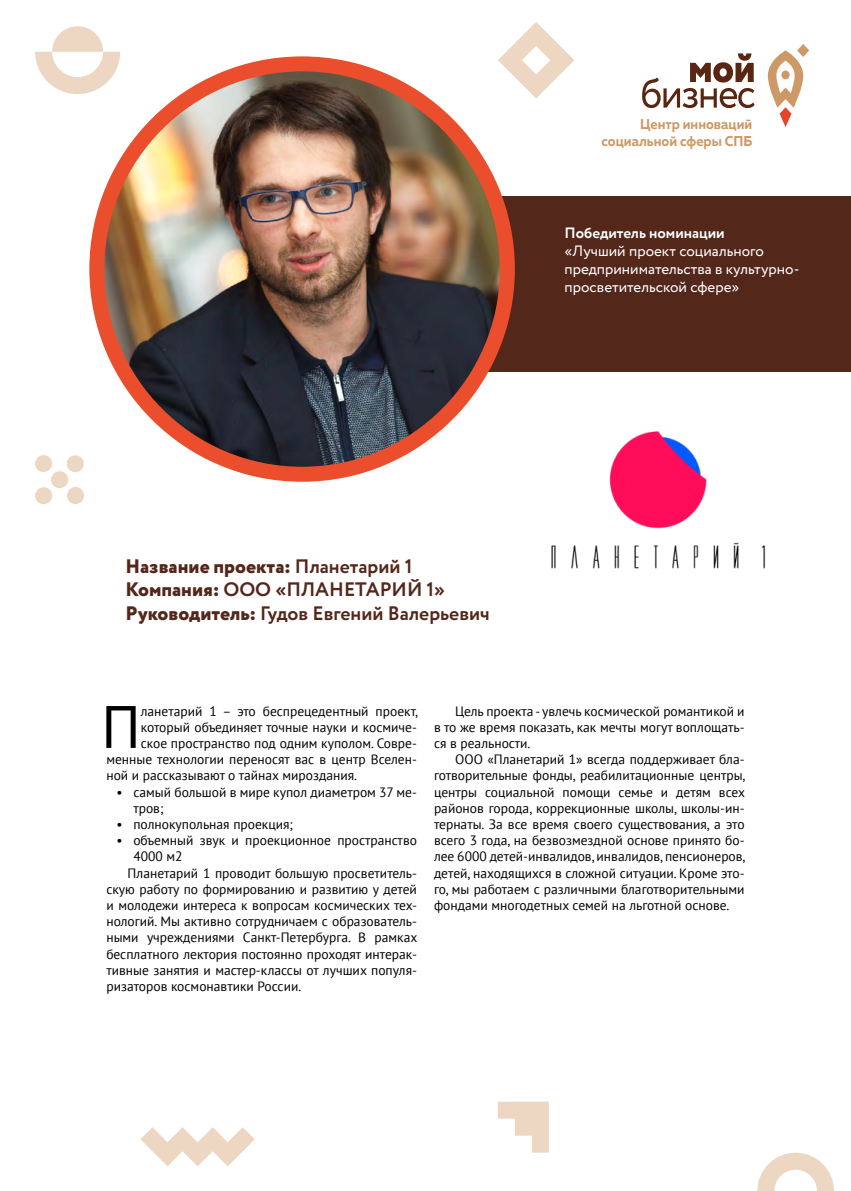
<style>
.page{position:relative;width:851px;height:1191px;background:#fff}
.page>*{position:absolute;margin:0;border:0;box-sizing:border-box;transform-origin:0 0}
.t1{font:59.85px "PT Sans";color:#000}
.t2{font:700 19.5px/23.4px "Circe";color:#53271a}
.t3{font:15px/18px "Circe";color:#fff}
.t4{font:700 15px "Circe";color:#fff}
.t5{font:700 14.25px/17.1px "Muller";color:#cd9966;text-align:right;scale:.93 1}
.t6{font:13.5px/16.2px "PT Sans";color:#000;text-align:justify}
.s1{font-weight:800}
</style>
<div class="page">
<svg style="left:642px;top:53px;width:112px;height:55px"></svg>
<svg style="left:767px;top:44px;width:42px;height:83px"></svg>
<svg style="left:757px;top:1152px;width:76px;height:39px"></svg>
<svg style="left:497px;top:1101px;width:51px;height:51px"></svg>
<div style="left:35px;top:455px;width:17px;height:17px;background:#edd7c2;border-radius:50%"></div>
<div style="left:67px;top:487px;width:17px;height:17px;background:#edd7c2;border-radius:50%"></div>
<div style="left:51px;top:471px;width:17px;height:17px;background:#edd7c2;border-radius:50%"></div>
<div style="left:35px;top:487px;width:17px;height:17px;background:#edd7c2;border-radius:50%"></div>
<div style="left:67px;top:455px;width:17px;height:17px;background:#edd7c2;border-radius:50%"></div>
<svg style="left:498px;top:22px;width:76px;height:76px"></svg>
<svg style="left:35px;top:26px;width:85px;height:68px"></svg>
<div style="left:456px;top:197px;width:394px;height:175px;background:#53271a"></div>
<img style="left:97px;top:67px;width:410px;height:407px">
<div style="left:89px;top:56px;width:425px;height:426px;border:15px solid #ea4e2c;border-radius:50%"></div>
<svg style="left:140px;top:1127px;width:115px;height:39px"></svg>
<img style="left:504px;top:399px;width:262px;height:170px">
<p class="t5" style="left:601px;top:116px;width:164px">Центр инноваций социальной сферы СПБ</p>
<p class="t4" style="left:564px;top:222px;width:162px">Победитель номинации</p>
<p class="t3" style="left:564px;top:242px;width:236px">«Лучший проект социального предпринимательства в культурно&shy;просветительской сфере»</p>
<h2 class="t2" style="left:125px;top:555px;width:366px"><span class="s1">Название проекта:</span> Планетарий 1<br><span class="s1">Компания:</span> ООО «ПЛАНЕТАРИЙ 1»<br><span class="s1">Руководитель:</span> Гудов Евгений Валерьевич</h2>
<h1 class="t1" style="left:101px;top:688px;width:41px">П</h1>
<p class="t6" style="left:141px;top:702px;width:279px">ланетарий 1 – это беспрецедентный проект,</p>
<p class="t6" style="left:141px;top:718px;width:278px">который объединяет точные науки и космиче-</p>
<p class="t6" style="left:141px;top:734px;width:278px">ское пространство под одним куполом. Совре-</p>
<p class="t6" style="left:106px;top:751px;width:312px">менные технологии переносят вас в центр Вселен-</p>
<p class="t6" style="left:106px;top:767px;width:252px">ной и рассказывают о тайнах мироздания.</p>
<p class="t6" style="left:133px;top:783px;width:285px;text-indent:-17px">• самый большой в мире купол диаметром 37 ме&shy;тров;</p>
<p class="t6" style="left:116px;top:815px;width:178px">• полнокупольная проекция;</p>
<p class="t6" style="left:116px;top:832px;width:302px">• объемный звук и проекционное пространство</p>
<p class="t6" style="left:133px;top:848px;width:51px">4000 м2</p>
<p class="t6" style="left:128px;top:864px;width:291px">Планетарий 1 проводит большую просветитель-</p>
<p class="t6" style="left:106px;top:880px;width:312px">скую работу по формированию и развитию у детей</p>
<p class="t6" style="left:106px;top:896px;width:312px">и молодежи интереса к вопросам космических тех-</p>
<p class="t6" style="left:106px;top:913px;width:312px">нологий. Мы активно сотрудничаем с образователь-</p>
<p class="t6" style="left:106px;top:929px;width:312px">ными учреждениями Санкт-Петербурга. В рамках</p>
<p class="t6" style="left:106px;top:945px;width:312px">бесплатного лектория постоянно проходят интерак-</p>
<p class="t6" style="left:106px;top:961px;width:312px">тивные занятия и мастер-классы от лучших популя-</p>
<p class="t6" style="left:106px;top:977px;width:196px">ризаторов космонавтики России.</p>
<p class="t6" style="left:434px;top:702px;width:312px;text-indent:21px">Цель проекта - увлечь космической романтикой и в то же время показать, как мечты могут воплощать&shy;ся в реальности.</p>
<p class="t6" style="left:434px;top:751px;width:313px;text-indent:21px">ООО «Планетарий 1» всегда поддерживает бла&shy;готворительные фонды, реабилитационные центры, центры социальной помощи семье и детям всех районов города, коррекционные школы, школы-ин&shy;тернаты. За все время своего существования, а это всего 3 года, на безвозмездной основе принято бо&shy;лее 6000 детей-инвалидов, инвалидов, пенсионеров, детей, находящихся в сложной ситуации. Кроме это&shy;го, мы работаем с различными благотворительными фондами многодетных семей на льготной основе.</p>
</div>
